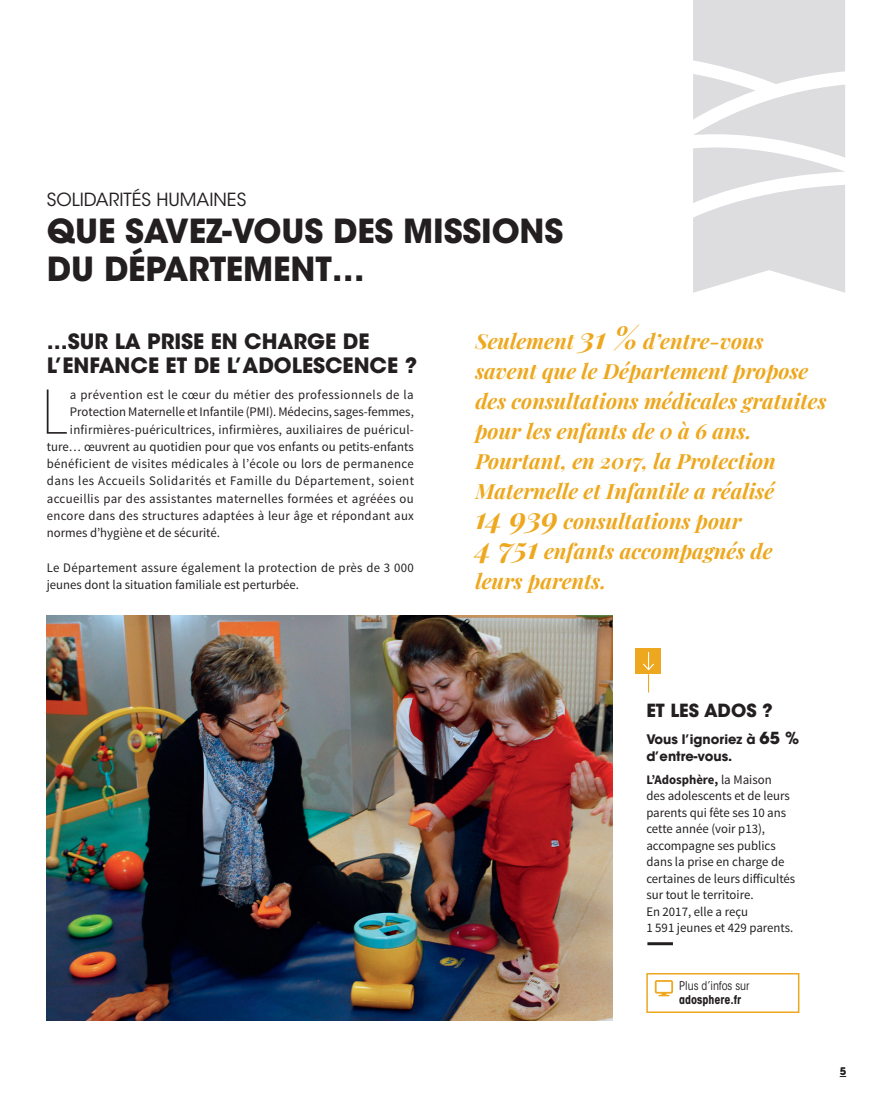
<style>
.page{position:relative;width:893px;height:1106px;background:#fff}
.page>*{position:absolute;margin:0;border:0;box-sizing:border-box;transform-origin:0 0}
.t1{font:200 59.7px "ITC Avant Garde Std";color:#231f20}
.t2{font:700 33px/37.5px "ITC Avant Garde Std";letter-spacing:-.005em;color:#231f20}
.t3{font:italic 700 21px/30px "Playfair Display";color:#eda81f}
.t4{font:700 21px/24px "ITC Avant Garde Std";color:#231f20}
.t5{font:18px "ITC Avant Garde Std";color:#231f20}
.t6{font:700 18px "ITC Avant Garde Std";color:#231f20}
.t7{font:13.05px/16.5px "Source Sans Pro";letter-spacing:.01em;color:#231f20}
.t8{font:13.05px "Source Sans Pro";letter-spacing:.03em;color:#231f20}
.t9{font:13.05px "Source Sans Pro";letter-spacing:.04em;color:#231f20}
.t10{font:13.05px "Source Sans Pro";letter-spacing:.035em;color:#231f20}
.t11{font:700 13.05px/16.5px "ITC Avant Garde Std";color:#231f20}
.t12{font:condensed 12px "ITC Avant Garde Std";color:#231f20}
.t13{font:700 condensed 12px "ITC Avant Garde Std";color:#231f20}
.t14{font:700 10.5px "ITC Avant Garde Std";color:#231f20}
.s1{font-size:30px}
.s2{font-size:16.5px}
.s3{font-weight:700}
</style>
<div class="page">
<img style="left:47px;top:615px;width:565px;height:405px">
<svg style="left:693px;top:0;width:152px;height:293px"></svg>
<div style="left:636px;top:648px;width:25px;height:26px;background:#eda81f"></div>
<svg style="left:643px;top:652px;width:11px;height:40px"></svg>
<hr style="left:647px;top:942px;width:26px;height:3px;background:#231f20">
<div style="left:646px;top:973px;width:153px;height:40px;background:#fff;border:2px solid #eda81f"></div>
<svg style="left:655px;top:980px;width:18px;height:16px"></svg>
<div style="left:657px;top:981px;width:14px;height:10px;background:#fff"></div>
<h3 class="t5" style="left:47px;top:188px;width:201px">SOLIDARITÉS HUMAINES</h3>
<h2 class="t2" style="left:47px;top:212px;width:518px">QUE SAVEZ-VOUS DES MISSIONS<br>DU DÉPARTEMENT…</h2>
<h3 class="t4" style="left:47px;top:329px;width:372px">…SUR LA PRISE EN CHARGE DE<br>L’ENFANCE ET DE L’ADOLESCENCE ?</h3>
<h1 class="t1" style="left:42px;top:377px;width:26px">L</h1>
<p class="t10" style="left:70px;top:387px;width:345px">a prévention est le cœur du métier des professionnels de la</p>
<p class="t7" style="left:70px;top:404px;width:345px">Protection Maternelle et Infantile (PMI). Médecins, sages-femmes,</p>
<p class="t7" style="left:70px;top:421px;width:345px">infirmières-puéricultrices, infirmières, auxiliaires de puéricul-</p>
<p class="t7" style="left:47px;top:438px;width:369px">ture… œuvrent au quotidien pour que vos enfants ou petits-enfants</p>
<p class="t7" style="left:47px;top:456px;width:368px">bénéficient de visites médicales à l’école ou lors de permanence</p>
<p class="t9" style="left:47px;top:473px;width:369px">dans les Accueils Solidarités et Famille du Département, soient</p>
<p class="t8" style="left:47px;top:490px;width:369px">accueillis par des assistantes maternelles formées et agréées ou</p>
<p class="t7" style="left:47px;top:507px;width:369px">encore dans des structures adaptées à leur âge et répondant aux</p>
<p class="t7" style="left:47px;top:525px;width:175px">normes d’hygiène et de sécurité.</p>
<p class="t7" style="left:47px;top:559px;width:368px;line-height:17.2px">Le Département assure également la protection de près de 3 000 jeunes dont la situation familiale est perturbée.</p>
<p class="t3" style="left:475px;top:324px;width:353px">Seulement <span class="s1">31 %</span> d’entre-vous savent que le Département propose des consultations médicales gratuites pour les enfants de 0 à 6 ans.<br>Pourtant, en 2017, la Protection<br>Maternelle et Infantile a réalisé<br><span class="s1">14 939</span> consultations pour<br><span class="s1">4 751</span> enfants accompagnés de<br>leurs parents.</p>
<h3 class="t6" style="left:646px;top:699px;width:128px">ET LES ADOS ?</h3>
<p class="t11" style="left:646px;top:731px;width:154px">Vous l’ignoriez à <span class="s2">65 % </span>d’entre-vous.</p>
<p class="t7" style="left:646px;top:771px;width:150px"><span class="s3">L’Adosphère,</span> la Maison<br>des adolescents et de leurs parents qui fête ses 10 ans cette année (voir p13), accompagne ses publics dans la prise en charge de certaines de leurs difficultés sur tout le territoire.<br>En 2017, elle a reçu<br>1 591 jeunes et 429 parents.</p>
<p class="t12" style="left:679px;top:978px;width:72px">Plus d’infos sur</p>
<p class="t13" style="left:679px;top:992px;width:63px">adosphere.fr</p>
<p class="t14" style="left:840px;top:1064px;width:8px">5</p>
</div>
